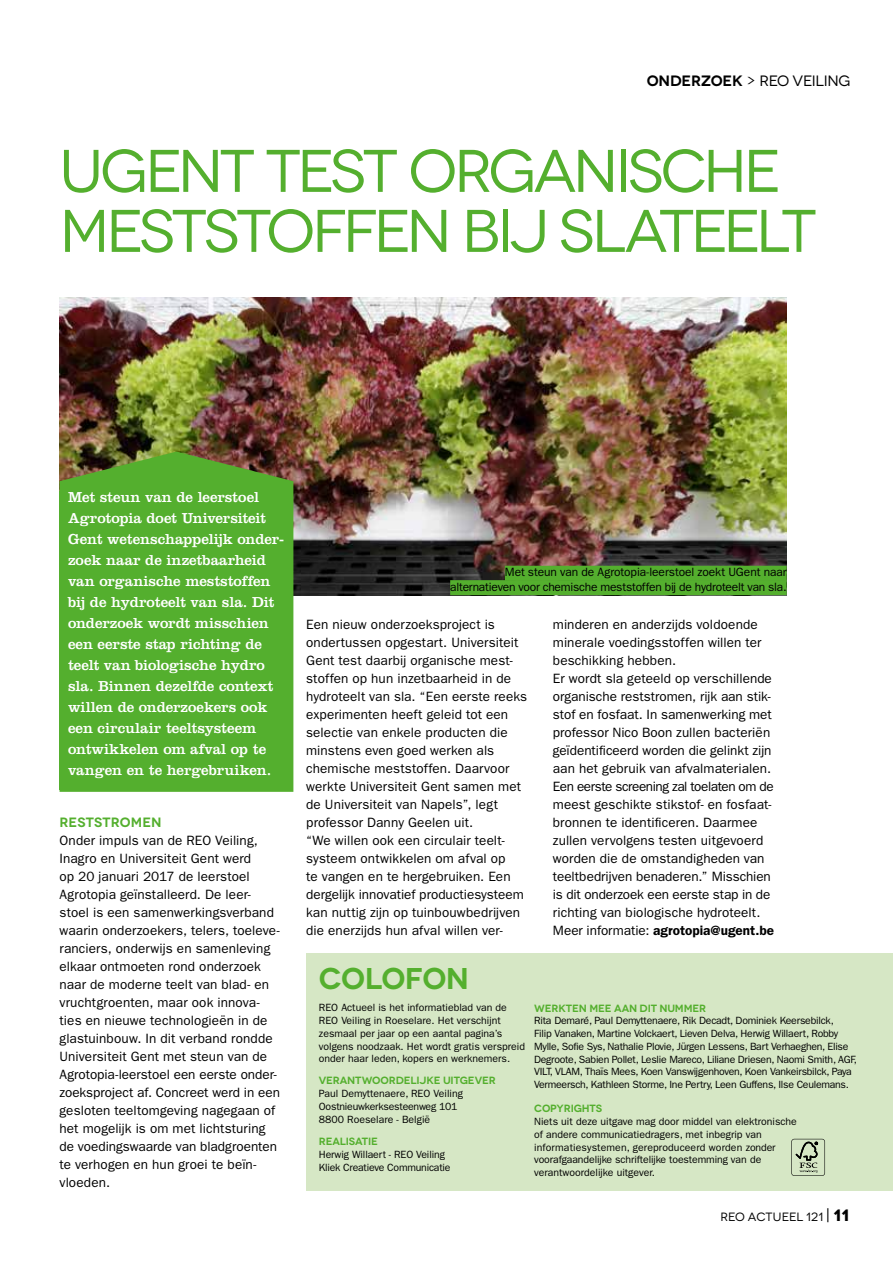
<style>
.page{position:relative;width:893px;height:1263px;background:#fff}
.page>*{position:absolute;margin:0;border:0;box-sizing:border-box;transform-origin:0 0}
.t1{font:60px/60px "Novecentowide";letter-spacing:-.06em;color:#54af2e}
.t2{font:600 30px "Novecentowide";letter-spacing:-.02em;color:#54af2e}
.t3{font:15px/21px "Clarendon LT Std";letter-spacing:-.005em;color:#fff}
.t4{font:15px "Novecentowide";letter-spacing:-.025em;color:#000}
.t5{font:13.5px/18px "Franklin Gothic";letter-spacing:.005em;color:#000}
.t6{font:600 13.5px "Novecentowide";letter-spacing:.005em;color:#54af2e}
.t7{font:12px/14.4px "ITC Franklin Gothic Std";letter-spacing:-.015em;color:#000;text-align:right}
.t8{font:12px "Novecentowide";letter-spacing:.005em;color:#000}
.t9{font:10.5px/12.8px "ITC Franklin Gothic Std";letter-spacing:-.01em;color:#000}
.t10{font:600 10.5px "Novecentowide";letter-spacing:-.01em;color:#54af2e}
.s1{font-weight:600}
.s2{font-family:"Novecentoslabcondensed";font-size:16.5px}
.s3{font-weight:700;font-size:16.5px}
</style>
<div class="page">
<img style="left:60px;top:297px;width:727px;height:298px">
<img style="left:60px;top:452px;width:233px;height:340px">
<div style="left:60px;top:492px;width:233px;height:298px;background:#54af2e"></div>
<div style="left:505px;top:566px;width:282px;height:15px;background:#54af2e"></div>
<div style="left:450px;top:580px;width:337px;height:15px;background:#54af2e"></div>
<div style="left:306px;top:953px;width:587px;height:238px;background:#d6e7c5"></div>
<svg style="left:791px;top:1139px;width:34px;height:37px"></svg>
<p class="t4" style="left:647px;top:72px;width:205px"><span class="s1">ONDERZOEK</span> &gt; REO VEILING</p>
<h1 class="t1" style="left:60px;top:141px;width:759px">UGENT TEST ORGANISCHE<br>MESTSTOFFEN BIJ SLATEELT</h1>
<p class="t3" style="left:68px;top:486px;width:218px">Met steun van de leerstoel<br>Agrotopia doet Universiteit<br>Gent wetenschappelijk onder&shy;zoek naar de inzetbaarheid van organische meststoffen bij de hydroteelt van sla. Dit onderzoek wordt misschien een eerste stap richting de teelt van biologische hydro sla. Binnen dezelfde context willen de onderzoekers ook een circulair teeltsysteem ontwikkelen om afval op te vangen en te hergebruiken.</p>
<p class="t6" style="left:60px;top:814px;width:104px">RESTSTROMEN</p>
<p class="t5" style="left:60px;top:831px;width:222px">Onder impuls van de REO Veiling, Inagro en Universiteit Gent werd<br>op 20 januari 2017 de leerstoel Agrotopia geïnstalleerd. De leer&shy;stoel is een samenwerkingsverband waarin onderzoekers, telers, toeleve&shy;ranciers, onderwijs en samenleving elkaar ontmoeten rond onderzoek naar de moderne teelt van blad- en vruchtgroenten, maar ook innova&shy;ties en nieuwe technologieën in de glastuinbouw. In dit verband rondde Universiteit Gent met steun van de Agrotopia-leerstoel een eerste onder&shy;zoeksproject af. Concreet werd in een gesloten teeltomgeving nagegaan of het mogelijk is om met lichtsturing de voedingswaarde van bladgroenten te verhogen en hun groei te beïn&shy;vloeden.</p>
<p class="t7" style="left:450px;top:565px;width:338px">Met steun van de Agrotopia-leerstoel zoekt UGent naar alternatieven voor chemische meststoffen bij de hydroteelt van sla.</p>
<p class="t5" style="left:306px;top:615px;width:223px">Een nieuw onderzoeksproject is ondertussen opgestart. Universiteit Gent test daarbij organische mest&shy;stoffen op hun inzetbaarheid in de hydroteelt van sla. “Een eerste reeks experimenten heeft geleid tot een selectie van enkele producten die minstens even goed werken als chemische meststoffen. Daarvoor werkte Universiteit Gent samen met de Universiteit van Napels”, legt professor Danny Geelen uit.<br>“We willen ook een circulair teelt&shy;systeem ontwikkelen om afval op<br>te vangen en te hergebruiken. Een dergelijk innovatief productiesysteem kan nuttig zijn op tuinbouwbedrijven die enerzijds hun afval willen ver-</p>
<p class="t5" style="left:553px;top:615px;width:223px">minderen en anderzijds voldoende minerale voedingsstoffen willen ter beschikking hebben.<br>Er wordt sla geteeld op verschillende organische reststromen, rijk aan stik&shy;stof en fosfaat. In samenwerking met professor Nico Boon zullen bacteriën geïdentificeerd worden die gelinkt zijn aan het gebruik van afvalmaterialen.<br>Een eerste screening zal toelaten om de meest geschikte stikstof- en fosfaat&shy;bronnen te identificeren. Daarmee zullen vervolgens testen uitgevoerd worden die de omstandigheden van teeltbedrijven benaderen.” Misschien is dit onderzoek een eerste stap in de richting van biologische hydroteelt.<br>Meer informatie: <span class="s1">agrotopia@ugent.be</span></p>
<h2 class="t2" style="left:319px;top:960px;width:152px">COLOFON</h2>
<p class="t9" style="left:319px;top:1001px;width:208px">REO Actueel is het informatieblad van de REO Veiling in Roeselare. Het verschijnt zesmaal per jaar op een aantal pagina’s volgens noodzaak. Het wordt gratis verspreid onder haar leden, kopers en werknemers.</p>
<p class="t10" style="left:319px;top:1074px;width:178px">VERANTWOORDELIJKE UITGEVER</p>
<p class="t9" style="left:319px;top:1087px;width:146px;line-height:13.2px">Paul Demyttenaere, REO Veiling<br>Oostnieuwkerksesteenweg 101<br>8800 Roeselare - België</p>
<p class="t10" style="left:319px;top:1135px;width:61px">REALISATIE</p>
<p class="t9" style="left:319px;top:1148px;width:133px">Herwig Willaert - REO Veiling<br>Kliek Creatieve Communicatie</p>
<p class="t10" style="left:534px;top:1001px;width:174px">WERKTEN MEE AAN DIT NUMMER</p>
<p class="t9" style="left:534px;top:1014px;width:324px">Rita Demaré, Paul Demyttenaere, Rik Decadt, Dominiek Keersebilck,<br>Filip Vanaken, Martine Volckaert, Lieven Delva, Herwig Willaert, Robby Mylle, Sofie Sys, Nathalie Plovie, Jürgen Lessens, Bart Verhaeghen, Elise Degroote, Sabien Pollet, Leslie Mareco, Liliane Driesen, Naomi Smith, AGF, VILT, VLAM, Thaïs Mees, Koen Vanswijgenhoven, Koen Vankeirsbilck, Paya Vermeersch, Kathleen Storme, Ine Pertry, Leen Guffens, Ilse Ceulemans.</p>
<p class="t10" style="left:534px;top:1102px;width:69px">COPYRIGHTS</p>
<p class="t9" style="left:534px;top:1115px;width:264px">Niets uit deze uitgave mag door middel van elektronische of andere communicatiedragers, met inbegrip van informatiesystemen, gereproduceerd worden zonder voorafgaandelijke schriftelijke toestemming van de verantwoordelijke uitgever.</p>
<p class="t8" style="left:720px;top:1209px;width:131px">REO ACTUEEL 121 <span class="s2">|</span> <span class="s3">11</span></p>
</div>
